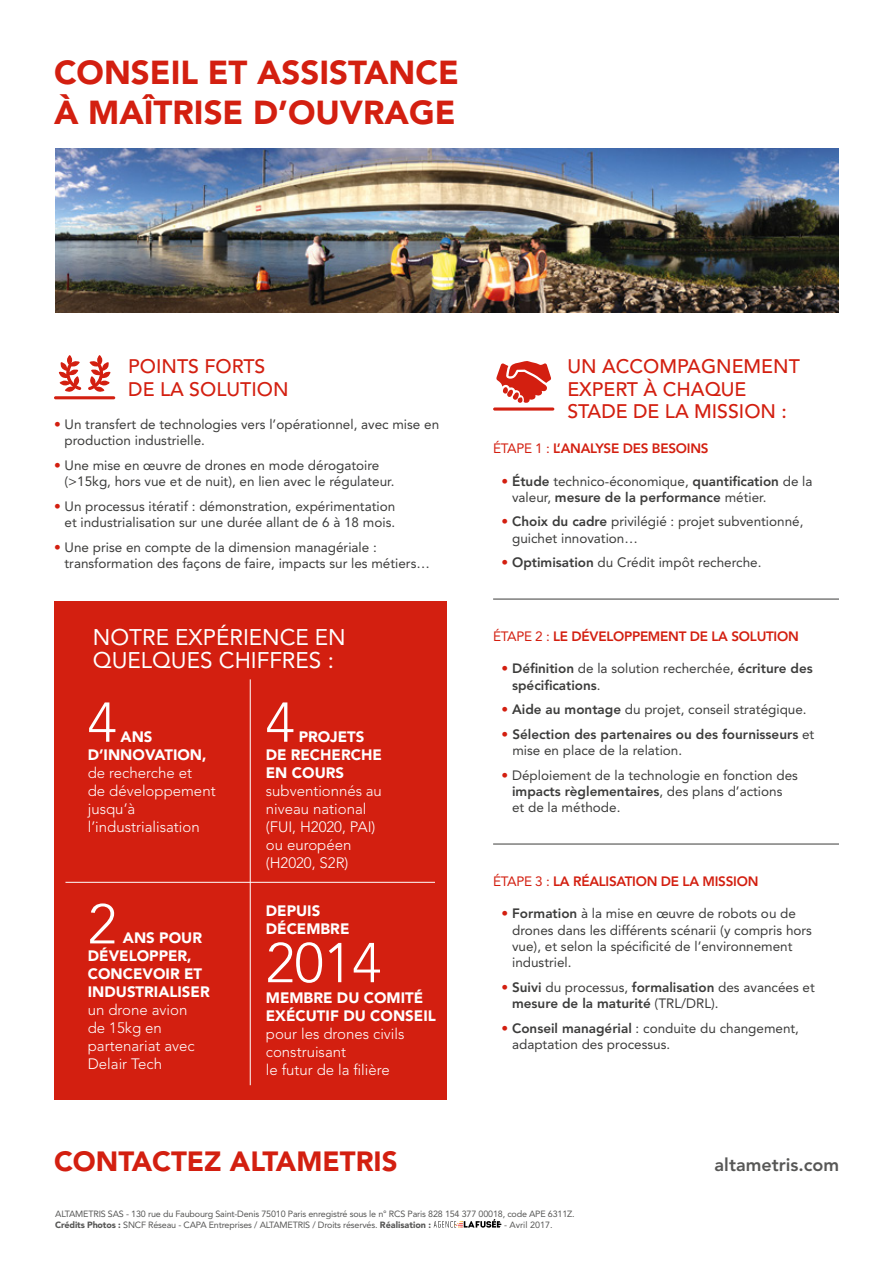
<style>
.page{position:relative;width:893px;height:1263px;background:#fff}
.page>*{position:absolute;margin:0;border:0;box-sizing:border-box;transform-origin:0 0}
.t1{font:300 55.5px "Avenir LT Std";color:#fff}
.t2{font:900 33px/39.6px "Avenir LT Std";color:#d31f10}
.t3{font:900 27.6px "Avenir LT Std";color:#d31f10}
.t4{font:22.5px/22.5px "Avenir LT Std";color:#fff}
.t5{font:500 19.5px/22.5px "Avenir LT Std";color:#d31f10}
.t6{font:800 18px "Avenir LT Std";color:#575756}
.t7{font:300 15px/18px "Avenir LT Std";color:#fff}
.t8{font:900 15px/18px "Avenir LT Std";color:#fff}
.t9{font:13.5px/16.2px "Avenir LT Std";color:#3c3c3b}
.t10{font:800 13.5px/16.2px "Avenir LT Std";color:#3c3c3b}
.t11{font:800 13.5px "Avenir LT Std";letter-spacing:-.02em;color:#d31f10}
.t12{font:9px/10.8px "Avenir LT Std";letter-spacing:-.02em;color:#575756}
.t13{font:9px "Avenir LT Std";color:#575756}
.s1{color:#d31f10}
.s2{font-weight:400}
.s3{font-weight:400;color:#d31f10}
.s4{font-weight:800}
.s5{font-weight:900}
</style>
<div class="page">
<hr style="left:54px;top:396px;width:61px;height:3px;background:#d31f10;border-radius:2px">
<svg style="left:59px;top:355px;width:22px;height:37px"></svg>
<svg style="left:88px;top:355px;width:22px;height:37px"></svg>
<img style="left:55px;top:149px;width:784px;height:164px">
<hr style="left:493px;top:599px;width:346px;height:1px;background:#3c3c3b">
<hr style="left:493px;top:844px;width:346px;height:1px;background:#3c3c3b">
<svg style="left:493px;top:407px;width:61px;height:4px"></svg>
<svg style="left:496px;top:361px;width:55px;height:42px"></svg>
<div style="left:54px;top:601px;width:392px;height:498px;background:#d31f10"></div>
<hr style="left:65px;top:882px;width:370px;height:1px;background:#fff">
<hr style="left:250px;top:679px;width:1px;height:406px;background:#fff">
<svg style="left:434px;top:1219px;width:67px;height:9px"></svg>
<h2 class="t2" style="left:54px;top:53px;width:406px">CONSEIL ET ASSISTANCE<br>À MAÎTRISE D’OUVRAGE</h2>
<h3 class="t5" style="left:128px;top:356px;width:162px">POINTS FORTS<br>DE LA SOLUTION</h3>
<h3 class="t5" style="left:567px;top:356px;width:234px">UN ACCOMPAGNEMENT<br>EXPERT À CHAQUE<br>STADE DE LA MISSION :</h3>
<p class="t9" style="left:65px;top:416px;width:376px;text-indent:-11px"><span class="s1">•</span> Un transfert de technologies vers l’opérationnel, avec mise en production industrielle.</p>
<p class="t9" style="left:65px;top:457px;width:331px;text-indent:-11px"><span class="s1">•</span> Une mise en œuvre de drones en mode dérogatoire (&gt;15kg, hors vue et de nuit), en lien avec le régulateur.</p>
<p class="t9" style="left:54px;top:498px;width:343px;text-align:right"><span class="s1">•</span> Un processus itératif : démonstration, expérimentation et industrialisation sur une durée allant de 6 à 18 mois.</p>
<p class="t9" style="left:65px;top:539px;width:367px;text-indent:-11px"><span class="s1">•</span> Une prise en compte de la dimension managériale : transformation des façons de faire, impacts sur les métiers…</p>
<p class="t11" style="left:493px;top:440px;width:217px"><span class="s2">ÉTAPE 1 :</span> L’ANALYSE DES BESOINS</p>
<p class="t10" style="left:512px;top:473px;width:302px;text-indent:-11px"><span class="s3">•</span> Étude <span class="s2">technico-économique,</span> quantification <span class="s2">de la valeur,</span> mesure de la performance <span class="s2">métier.</span></p>
<p class="t9" style="left:512px;top:514px;width:293px;text-indent:-11px"><span class="s1">•</span> <span class="s4">Choix du cadre</span> privilégié : projet subventionné, guichet innovation…</p>
<p class="t9" style="left:502px;top:555px;width:261px"><span class="s1">•</span> <span class="s4">Optimisation</span> du Crédit impôt recherche.</p>
<h3 class="t4" style="left:93px;top:626px;width:254px">NOTRE EXPÉRIENCE EN<br>QUELQUES CHIFFRES :</h3>
<h1 class="t1" style="left:88px;top:690px;width:30px">4</h1>
<h1 class="t1" style="left:266px;top:690px;width:30px">4</h1>
<p class="t8" style="left:88px;top:727px;width:120px;text-indent:33px">ANS<br>D’INNOVATION,</p>
<p class="t7" style="left:88px;top:764px;width:129px">de recherche et<br>de développement jusqu’à l’industrialisation</p>
<p class="t8" style="left:266px;top:727px;width:118px;text-indent:33px">PROJETS<br>DE RECHERCHE<br>EN COURS</p>
<p class="t7" style="left:266px;top:782px;width:118px">subventionnés au niveau national (FUI, H2020, PAI) ou européen (H2020, S2R)</p>
<h1 class="t1" style="left:88px;top:892px;width:30px">2</h1>
<p class="t8" style="left:88px;top:929px;width:123px;text-indent:35px">ANS POUR<br>DÉVELOPPER,<br>CONCEVOIR ET<br>INDUSTRIALISER</p>
<p class="t7" style="left:88px;top:1001px;width:108px">un drone avion de 15kg en partenariat avec<br>Delair Tech</p>
<p class="t8" style="left:266px;top:902px;width:85px">DEPUIS<br>DÉCEMBRE</p>
<h1 class="t1" style="left:266px;top:930px;width:117px">2014</h1>
<p class="t8" style="left:266px;top:989px;width:171px">MEMBRE DU COMITÉ<br>EXÉCUTIF DU CONSEIL</p>
<p class="t7" style="left:266px;top:1025px;width:140px">pour les drones civils construisant<br>le futur de la filière</p>
<p class="t11" style="left:493px;top:628px;width:307px"><span class="s2">ÉTAPE 2 :</span> LE DÉVELOPPEMENT DE LA SOLUTION</p>
<p class="t10" style="left:512px;top:661px;width:302px;text-indent:-11px"><span class="s3">•</span> Définition <span class="s2">de la solution recherchée,</span> écriture des spécifications<span class="s2">.</span></p>
<p class="t9" style="left:502px;top:702px;width:307px"><span class="s1">•</span> <span class="s4">Aide au montage</span> du projet, conseil stratégique.</p>
<p class="t10" style="left:512px;top:726px;width:303px;text-indent:-11px"><span class="s3">•</span> Sélection des partenaires ou des fournisseurs <span class="s2">et mise en place de la relation.</span></p>
<p class="t9" style="left:512px;top:767px;width:287px;text-indent:-11px"><span class="s1">•</span> Déploiement de la technologie en fonction des <span class="s4">impacts règlementaires</span>, des plans d’actions et de la méthode.</p>
<p class="t11" style="left:493px;top:873px;width:267px"><span class="s2">ÉTAPE 3 :</span> LA RÉALISATION DE LA MISSION</p>
<p class="t9" style="left:512px;top:906px;width:301px;text-indent:-11px"><span class="s1">•</span> <span class="s4">Formation</span> à la mise en œuvre de robots ou de drones dans les différents scénarii (y compris hors vue), et selon la spécificité de l’environnement industriel.</p>
<p class="t10" style="left:512px;top:979px;width:304px;text-indent:-11px"><span class="s3">•</span> Suivi <span class="s2">du processus,</span> formalisation <span class="s2">des avancées et </span>mesure de la maturité <span class="s2">(TRL/DRL).</span></p>
<p class="t9" style="left:512px;top:1020px;width:288px;text-indent:-11px"><span class="s1">•</span> <span class="s4">Conseil managérial</span> : conduite du changement, adaptation des processus.</p>
<h3 class="t3" style="left:54px;top:1144px;width:345px">CONTACTEZ ALTAMETRIS</h3>
<h3 class="t6" style="left:715px;top:1154px;width:126px">altametris.com</h3>
<p class="t12" style="left:55px;top:1208px;width:521px">ALTAMETRIS SAS - 130 rue du Faubourg Saint-Denis 75010 Paris enregistré sous le n° RCS Paris 828 154 377 00018, code APE 6311Z.<br><span class="s5">Crédits Photos :</span> SNCF Réseau - CAPA Entreprises / ALTAMETRIS / Droits réservés. <span class="s5">Réalisation :</span></p>
<p class="t13" style="left:504px;top:1219px;width:50px">- Avril 2017.</p>
</div>
